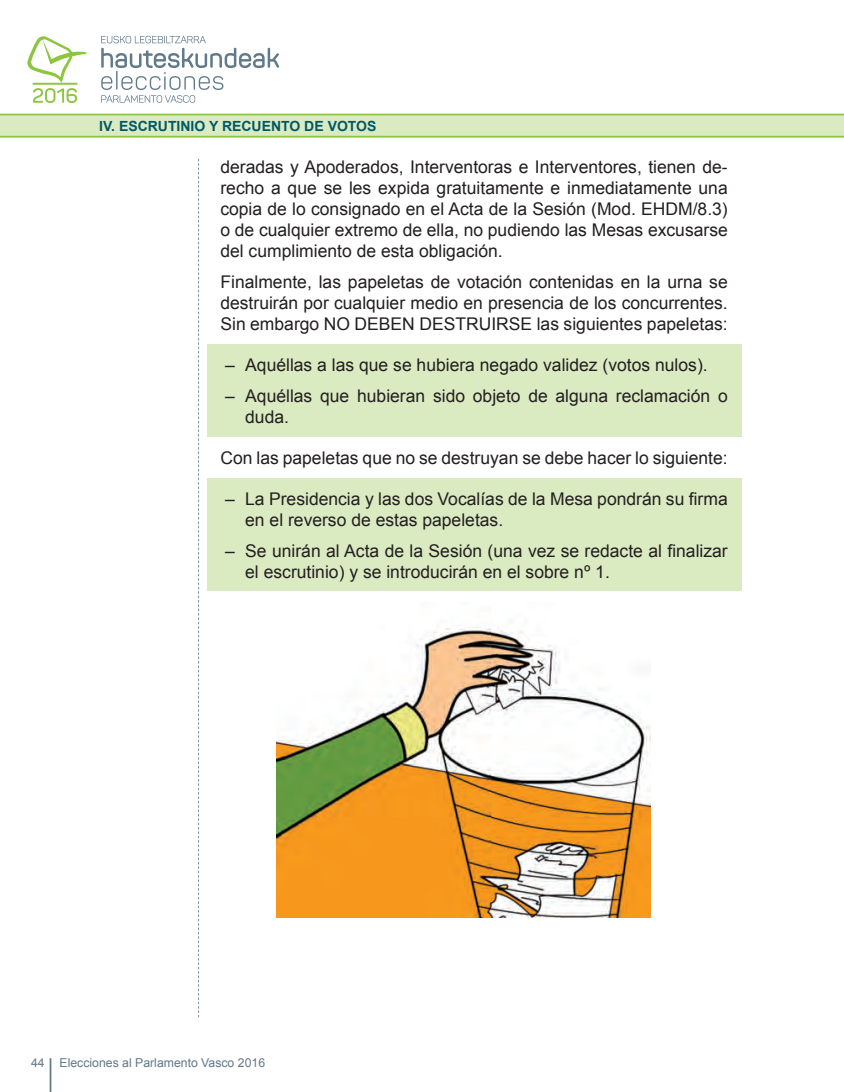
<style>
.page{position:relative;width:844px;height:1092px;background:#fff}
.page>*{position:absolute;margin:0;border:0;box-sizing:border-box;transform-origin:0 0}
.t1{font:17.5px/21px "Arial";color:#231f20}
.t2{font:700 14px "Arial";color:#015869}
.t3{font:12.25px "Arial";color:#607989}
</style>
<div class="page">
<hr style="left:50px;top:1058px;width:1px;height:33px;background:#607989">
<div style="left:0;top:115px;width:843px;height:21px;background:#daeac1"></div>
<hr style="left:0;top:114px;width:843px;height:1px;background:#8bc63e">
<hr style="left:0;top:136px;width:843px;height:1px;background:#8bc63e">
<svg style="left:198px;top:159px;width:1px;height:858px"></svg>
<svg style="left:101px;top:36px;width:178px;height:67px"></svg>
<svg style="left:27px;top:36px;width:60px;height:67px"></svg>
<hr style="left:32px;top:83px;width:46px;height:2px;background:#8bc63e">
<div style="left:207px;top:344px;width:534px;height:93px;background:#daeac1"></div>
<div style="left:207px;top:478px;width:534px;height:112px;background:#daeac1"></div>
<img style="left:276px;top:626px;width:374px;height:291px">
<p class="t2" style="left:99px;top:117px;width:278px">IV. ESCRUTINIO Y RECUENTO DE VOTOS</p>
<p class="t1" style="left:220px;top:157px;width:508px;text-align:justify">deradas y Apoderados, Interventoras e Interventores, tienen de&shy;recho a que se les expida gratuitamente e inmediatamente una copia de lo consignado en el Acta de la Sesión (Mod. EHDM/8.3) o de cualquier extremo de ella, no pudiendo las Mesas excusarse del cumplimiento de esta obligación.</p>
<p class="t1" style="left:220px;top:272px;width:508px;text-align:justify">Finalmente, las papeletas de votación contenidas en la urna se destruirán por cualquier medio en presencia de los concurrentes.<br>Sin embargo NO DEBEN DESTRUIRSE las siguientes papeletas:</p>
<p class="t1" style="left:225px;top:354px;width:484px">– Aquéllas a las que se hubiera negado validez (votos nulos).</p>
<p class="t1" style="left:245px;top:385px;width:484px;text-indent:-20px">– Aquéllas que hubieran sido objeto de alguna reclamación o duda.</p>
<p class="t1" style="left:220px;top:447px;width:508px">Con las papeletas que no se destruyan se debe hacer lo siguiente:</p>
<p class="t1" style="left:245px;top:488px;width:484px;text-indent:-20px">– La Presidencia y las dos Vocalías de la Mesa pondrán su firma en el reverso de estas papeletas.</p>
<p class="t1" style="left:245px;top:540px;width:484px;text-indent:-20px">– Se unirán al Acta de la Sesión (una vez se redacte al finalizar el escrutinio) y se introducirán en el sobre nº 1.</p>
<p class="t3" style="left:31px;top:1054px;width:235px">44 Elecciones al Parlamento Vasco 2016</p>
</div>
